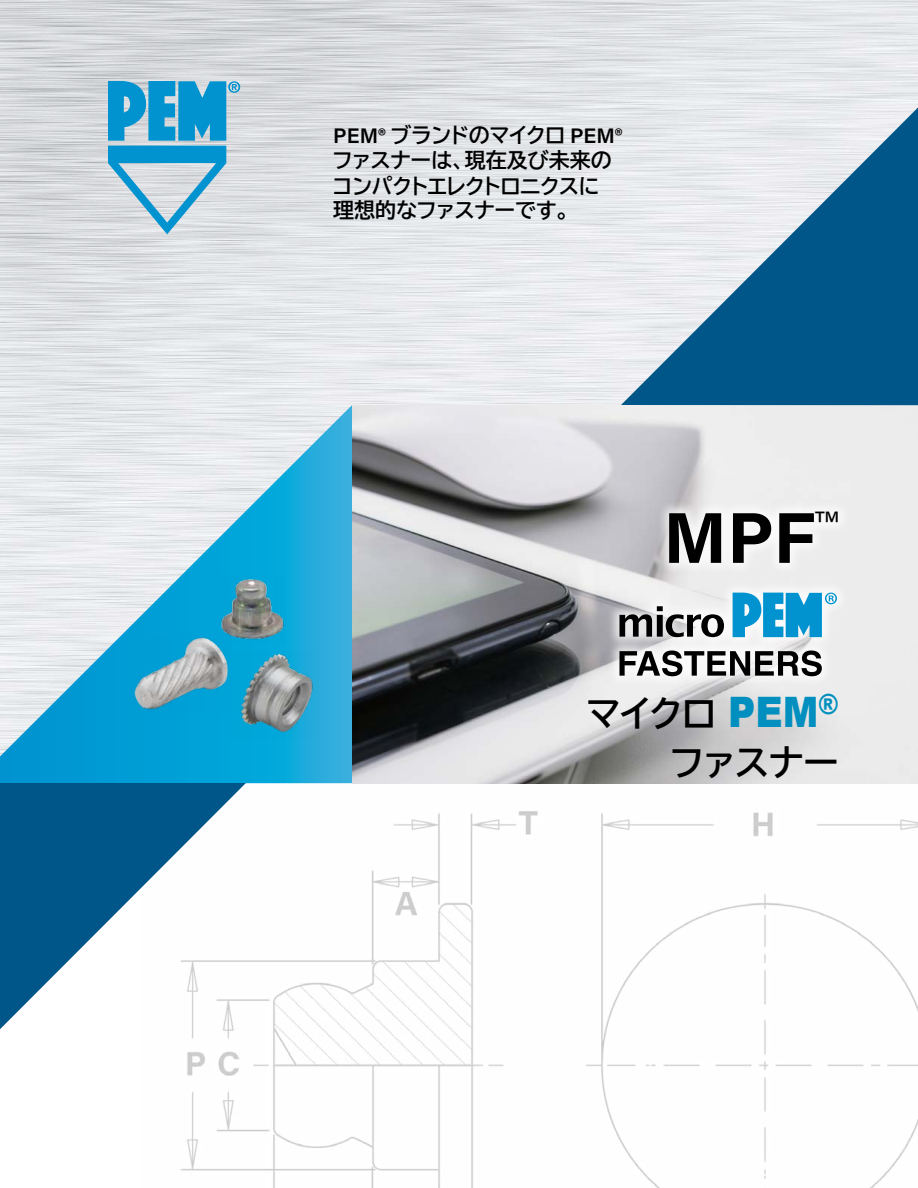
<style>
.page{position:relative;width:918px;height:1188px;background:#fff}
.page>*{position:absolute;margin:0;border:0;box-sizing:border-box;transform-origin:0 0}
.t1{font:700 72px "Acumin Pro";color:#000}
.t2{font:36px/49.1px "BIZ UDP Gothic Bold";color:#000;text-align:right}
.t3{font:21px/25.2px "BIZ UDP Gothic Bold";color:#000}
.s1{font-family:"Acumin Pro";font-weight:600}
.s2{font-family:"Arial";font-weight:900;font-size:42px;color:#008fbf}
</style>
<div class="page">
<img style="left:180px;top:783px;width:738px;height:405px">
<svg style="left:0;top:405px;width:352px;height:378px;background:#86cae3"></svg>
<img style="left:352px;top:405px;width:566px;height:378px">
<svg style="left:108px;top:81px;width:132px;height:153px;background:#77bbd8"></svg>
<svg style="left:621px;top:108px;width:297px;height:297px;background:#78a2bd"></svg>
<div style="left:607px;top:580px;width:243px;height:109px;background:#fff;opacity:.75"></div>
<svg style="left:619px;top:651px;width:203px;height:25px"></svg>
<svg style="left:619px;top:606px;width:105px;height:31px"></svg>
<svg style="left:733px;top:593px;width:104px;height:44px"></svg>
<svg style="left:0;top:783px;width:246px;height:246px"></svg>
<img style="left:231px;top:650px;width:87px;height:87px">
<img style="left:220px;top:576px;width:66px;height:66px">
<img style="left:133px;top:634px;width:99px;height:78px">
<div style="left:657px;top:499px;width:194px;height:77px;background:#fff;opacity:.75"></div>
<p class="t3" style="left:333px;top:122px;width:291px"><span class="s1">PEM®</span> ブランドのマイクロ <span class="s1">PEM®</span>ファスナーは、現在及び未来のコンパクトエレクトロニクスに理想的なファスナーです。</p>
<h1 class="t1" style="left:663px;top:487px;width:175px">MPF<sup>™</sup></h1>
<h2 class="t2" style="left:587px;top:689px;width:253px">マイクロ <span class="s2">PEM</span><sup>®</sup>ファスナー</h2>
</div>
